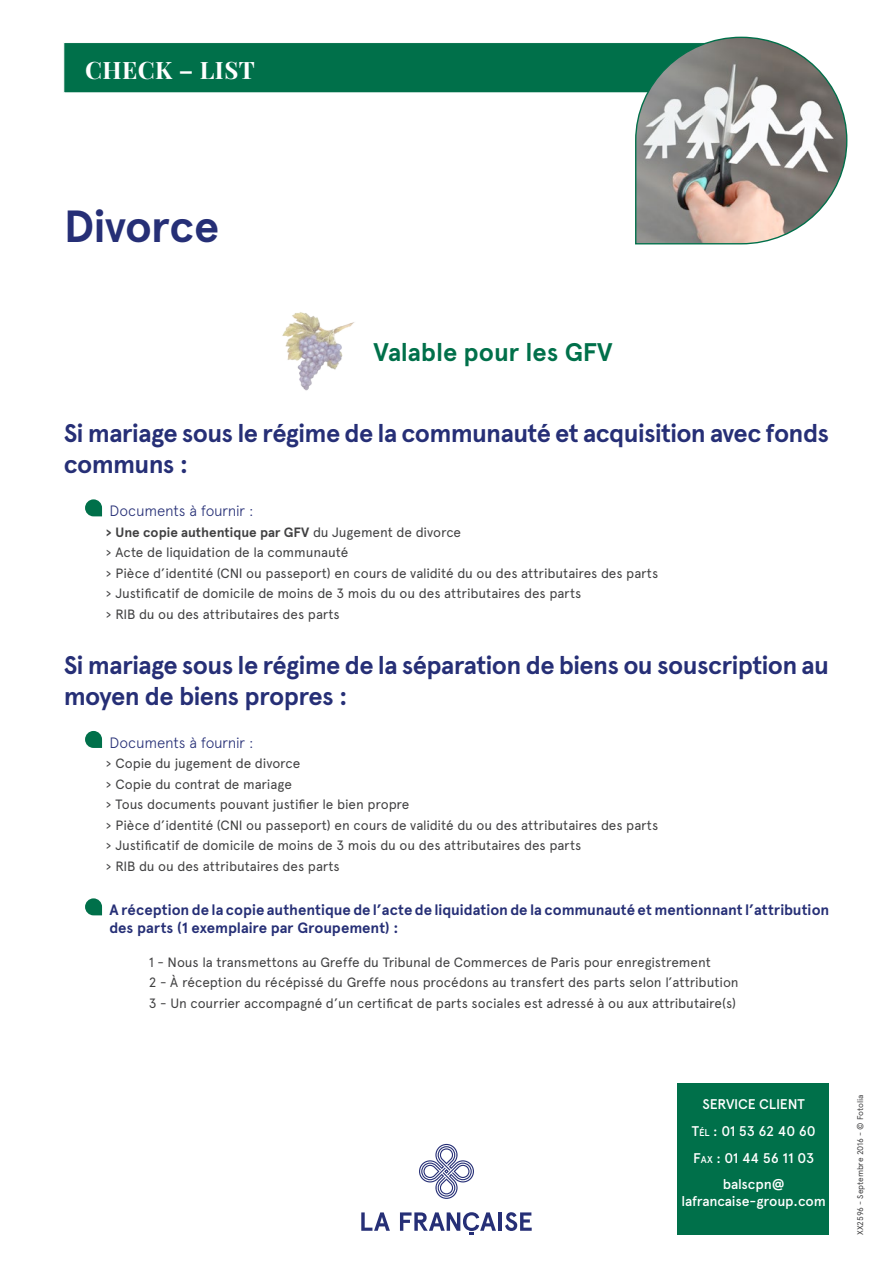
<style>
.page{position:relative;width:893px;height:1263px;background:#fff}
.page>*{position:absolute;margin:0;border:0;box-sizing:border-box;transform-origin:0 0}
.t1{font:700 45px "Apercu";letter-spacing:-.015em;color:#262f76}
.t2{font:700 25.5px/30.6px "Apercu";letter-spacing:-.025em;color:#262f76}
.t3{font:700 25.5px "Apercu";letter-spacing:-.005em;color:#00704a}
.t4{font:700 24px "Playfair Display";letter-spacing:.02em;color:#fff}
.t5{font:700 15px/18px "Apercu";color:#262f76}
.t6{font:300 15px "Apercu";letter-spacing:-.02em;color:#262f76}
.t7{font:500 14.1px/26.7px "Apercu";letter-spacing:-.01em;color:#fff;text-align:center}
.t8{font:500 14.1px "Apercu";letter-spacing:-.01em;color:#fff}
.t9{font:13.5px/20.4px "Apercu";letter-spacing:-.005em;color:#414142}
.t10{font:8.25px "Apercu";letter-spacing:-.015em;color:#414142}
.s1{font-weight:700}
.s2{font-size:9.9px}
.s3{font-style:inherit}
</style>
<div class="page">
<div style="left:63px;top:42px;width:712px;height:51px;background:#00704a;border:1px solid #fff"></div>
<svg style="left:634px;top:36px;width:214px;height:209px"></svg>
<svg style="left:85px;top:499px;width:17px;height:17px"></svg>
<svg style="left:85px;top:731px;width:17px;height:17px"></svg>
<svg style="left:85px;top:898px;width:17px;height:17px"></svg>
<svg style="left:361px;top:1212px;width:29px;height:19px"></svg>
<hr style="left:499px;top:1212px;width:3px;height:19px;background:#262f76">
<svg style="left:505px;top:1212px;width:27px;height:19px"></svg>
<svg style="left:400px;top:1212px;width:96px;height:23px"></svg>
<svg style="left:419px;top:1144px;width:55px;height:55px"></svg>
<div style="left:678px;top:1083px;width:151px;height:152px;background:#00704a"></div>
<img style="left:282px;top:312px;width:73px;height:79px">
<h3 class="t4" style="left:85px;top:54px;width:171px">CHECK – LIST</h3>
<h1 class="t1" style="left:64px;top:199px;width:157px">Divorce</h1>
<h2 class="t3" style="left:374px;top:337px;width:241px">Valable pour les GFV</h2>
<h2 class="t2" style="left:64px;top:418px;width:767px">Si mariage sous le régime de la communauté et acquisition avec fonds communs :</h2>
<p class="t6" style="left:109px;top:502px;width:145px">Documents à fournir :</p>
<p class="t9" style="left:106px;top:522px;width:553px"><span class="s1">› Une copie authentique par GFV</span> du Jugement de divorce<br>› Acte de liquidation de la communauté<br>› Pièce d’identité (CNI ou passeport) en cours de validité du ou des attributaires des parts › Justificatif de domicile de moins de 3 mois du ou des attributaires des parts<br>› RIB du ou des attributaires des parts</p>
<h2 class="t2" style="left:64px;top:650px;width:767px">Si mariage sous le régime de la séparation de biens ou souscription au moyen de biens propres :</h2>
<p class="t6" style="left:109px;top:734px;width:145px">Documents à fournir :</p>
<p class="t9" style="left:106px;top:753px;width:553px">› Copie du jugement de divorce<br>› Copie du contrat de mariage<br>› Tous documents pouvant justifier le bien propre<br>› Pièce d’identité (CNI ou passeport) en cours de validité du ou des attributaires des parts › Justificatif de domicile de moins de 3 mois du ou des attributaires des parts<br>› RIB du ou des attributaires des parts</p>
<p class="t5" style="left:109px;top:901px;width:721px">A réception de la copie authentique de l’acte de liquidation de la communauté et mentionnant l’attribution des parts (1 exemplaire par Groupement) :</p>
<p class="t9" style="left:149px;top:951px;width:591px">1 - Nous la transmettons au Greffe du Tribunal de Commerces de Paris pour enregistrement<br>2 - À réception du récépissé du Greffe nous procédons au transfert des parts selon l’attribution<br>3 - Un courrier accompagné d’un certificat de parts sociales est adressé à ou aux attributaire(s)</p>
<p class="t7" style="left:692px;top:1091px;width:125px">SERVICE CLIENT<br>T<span class="s2">él</span> : 01 53 62 40 60<br>F<span class="s2">ax</span> : 01 44 56 11 03 <span class="s3">balscpn@</span></p>
<p class="t8" style="left:681px;top:1192px;width:146px">lafrancaise-group.com</p>
<p class="t10" style="left:855px;top:1235px;width:142px;rotate:-90deg">XX2596 - Septembre 2016 - © Fotolia</p>
</div>
